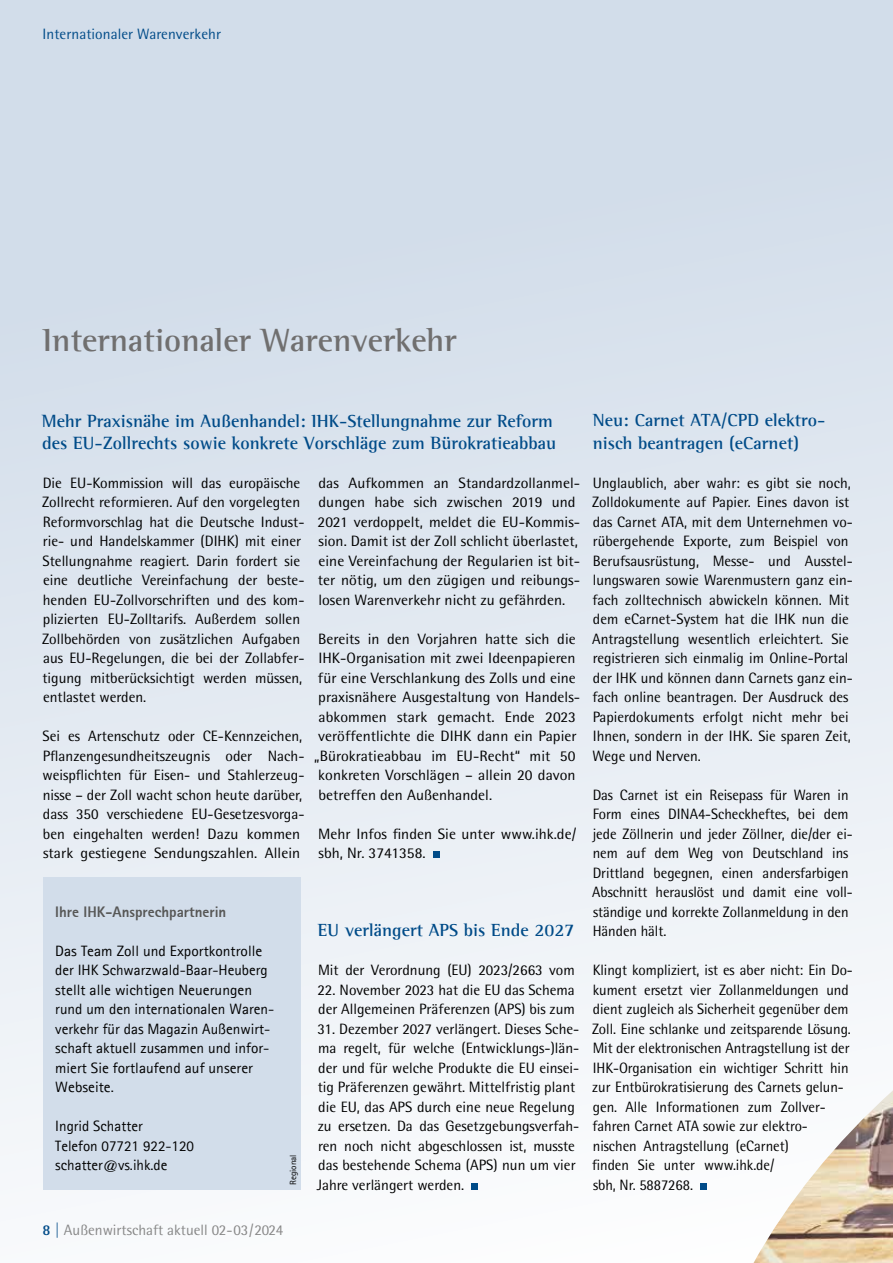
<style>
.page{position:relative;width:893px;height:1263px;background:#fff}
.page>*{position:absolute;margin:0;border:0;box-sizing:border-box;transform-origin:0 0}
.Überschrift{font:700 33px "Agfa Rotis Semi Serif";color:#706f6f}
.Unterüberschrift{font:700 18.15px/22.6px "Agfa Rotis Semi Serif";color:#004b88}
.Unterüberschrift-2{font:700 18px/22.5px "Agfa Rotis Semi Serif";color:#004b88}
.Fliesstext{font:15px/19.5px "Rotis Semi Sans Std";color:#000}
.Unterüberschrift-3{font:15px/19.5px "Rotis Semi Sans Std";letter-spacing:.005em;color:#000}
.Kasten_Text{font:15px/19.5px "Agfa Rotis Sans Serif";color:#000}
.Kasten_Überschrift{font:15px/19.5px "Agfa Rotis Sans Serif";color:#000}
.t1{font:15px "Rotis Semi Sans Std";color:#878787}
.Rubrik_rechts{font:15px "Rotis Semi Sans Std";letter-spacing:.005em;color:#004b88}
.Kasten_Überschrift-2{font:800 15px "Agfa Rotis Sans Serif";color:#575756}
.Bildunterschrift_lin{font:9px "Agfa Rotis Sans Serif";color:#000}
.s1{font-weight:700;color:#004b88}
</style>
<div class="page">
<div style="left:0;top:0;width:893px;height:1263px;background:linear-gradient(to bottom,#ccd8e7,#fbfcfd)"></div>
<img style="left:753px;top:1090px;width:140px;height:173px">
<svg style="left:433px;top:852px;width:6px;height:6px"></svg>
<div style="left:700px;top:1183px;width:7px;height:7px;background:#004b88"></div>
<div style="left:472px;top:1183px;width:6px;height:7px;background:#004b88"></div>
<div style="left:43px;top:878px;width:257px;height:312px;background:#d2ddea"></div>
<p class="Rubrik_rechts" style="left:43px;top:25px;width:180px">Internationaler Warenverkehr</p>
<p class="Überschrift" style="left:43px;top:320px;width:416px">Internationaler Warenverkehr</p>
<p class="Unterüberschrift" style="left:42px;top:409px;width:516px">Mehr Praxisnähe im Außenhandel: IHK-Stellungnahme zur Reform des EU-Zollrechts sowie konkrete Vorschläge zum Bürokratieabbau</p>
<p class="Fliesstext" style="left:42px;top:473px;width:264px">Die EU-Kommission will das europäische Zollrecht reformieren. Auf den vorgelegten Reformvorschlag hat die Deutsche Indust&shy;rie- und Handelskammer (DIHK) mit einer Stellungnahme reagiert. Darin fordert sie eine deutliche Vereinfachung der beste&shy;henden EU-Zollvorschriften und des kom&shy;plizierten EU-Zolltarifs. Außerdem sollen Zollbehörden von zusätzlichen Aufgaben aus EU-Regelungen, die bei der Zollabfer&shy;tigung mitberücksichtigt werden müssen, entlastet werden.</p>
<p class="Fliesstext" style="left:43px;top:726px;width:263px">Sei es Artenschutz oder CE-Kennzeichen, Pflanzengesundheitszeugnis oder Nach&shy;weispflichten für Eisen- und Stahlerzeug&shy;nisse – der Zoll wacht schon heute darüber, dass 350 verschiedene EU-Gesetzesvorga&shy;ben eingehalten werden! Dazu kommen stark gestiegene Sendungszahlen. Allein</p>
<p class="Fliesstext" style="left:318px;top:473px;width:264px">das Aufkommen an Standardzollanmel&shy;dungen habe sich zwischen 2019 und 2021 verdoppelt, meldet die EU-Kommis&shy;sion. Damit ist der Zoll schlicht überlastet, eine Vereinfachung der Regularien ist bit&shy;ter nötig, um den zügigen und reibungs&shy;losen Warenverkehr nicht zu gefährden.</p>
<p class="Unterüberschrift-3" style="left:314px;top:629px;width:267px">Bereits in den Vorjahren hatte sich die IHK-Organisation mit zwei Ideenpapieren für eine Verschlankung des Zolls und eine praxisnähere Ausgestaltung von Handels&shy;abkommen stark gemacht. Ende 2023 veröffentlichte die DIHK dann ein Papier „Bürokratieabbau im EU-Recht“ mit 50 konkreten Vorschlägen – allein 20 davon betreffen den Außenhandel.</p>
<p class="Unterüberschrift-3" style="left:318px;top:824px;width:260px">Mehr Infos finden Sie unter www.ihk.de/ sbh, Nr. 3741358.</p>
<p class="Kasten_Überschrift-2" style="left:55px;top:902px;width:173px">Ihre IHK-Ansprechpartnerin</p>
<p class="Kasten_Text" style="left:55px;top:940px;width:221px">Das Team Zoll und Exportkontrolle der IHK Schwarzwald-Baar-Heuberg stellt alle wichtigen Neuerungen rund um den internationalen Waren&shy;verkehr für das Magazin Außenwirt&shy;schaft aktuell zusammen und infor&shy;miert Sie fortlaufend auf unserer<br>Webseite.</p>
<p class="Kasten_Überschrift" style="left:55px;top:1116px;width:140px">Ingrid Schatter<br>Telefon 07721 922-120 schatter@vs.ihk.de</p>
<p class="Bildunterschrift_lin" style="left:288px;top:1185px;width:32px;rotate:-90deg">Regional</p>
<p class="t1" style="left:43px;top:1221px;width:242px"><span class="s1">8 |</span> Außenwirtschaft aktuell 02-03/2024</p>
<p class="Unterüberschrift-2" style="left:318px;top:918px;width:258px">EU verlängert APS bis Ende 2027</p>
<p class="Fliesstext" style="left:318px;top:960px;width:258px">Mit der Verordnung (EU) 2023/2663 vom</p>
<p class="Fliesstext" style="left:317px;top:980px;width:259px">22. November 2023 hat die EU das Schema der Allgemeinen Präferenzen (APS) bis zum</p>
<p class="Fliesstext" style="left:317px;top:1019px;width:264px">31. Dezember 2027 verlängert. Dieses Sche&shy;ma regelt, für welche (Entwicklungs-)län&shy;der und für welche Produkte die EU einsei&shy;tig Präferenzen gewährt. Mittelfristig plant die EU, das APS durch eine neue Regelung zu ersetzen. Da das Gesetzgebungsverfah&shy;ren noch nicht abgeschlossen ist, musste das bestehende Schema (APS) nun um vier Jahre verlängert werden.</p>
<p class="Unterüberschrift-2" style="left:593px;top:409px;width:234px">Neu: Carnet ATA/CPD elektro&shy;nisch beantragen (eCarnet)</p>
<p class="Fliesstext" style="left:592px;top:473px;width:262px">Unglaublich, aber wahr: es gibt sie noch, Zolldokumente auf Papier. Eines davon ist das Carnet ATA, mit dem Unternehmen vo&shy;rübergehende Exporte, zum Beispiel von Berufsausrüstung, Messe- und Ausstel&shy;lungswaren sowie Warenmustern ganz ein&shy;fach zolltechnisch abwickeln können. Mit dem eCarnet-System hat die IHK nun die Antragstellung wesentlich erleichtert. Sie registrieren sich einmalig im Online-Portal der IHK und können dann Carnets ganz ein&shy;fach online beantragen. Der Ausdruck des Papierdokuments erfolgt nicht mehr bei Ihnen, sondern in der IHK. Sie sparen Zeit, Wege und Nerven.</p>
<p class="Fliesstext" style="left:592px;top:785px;width:262px">Das Carnet ist ein Reisepass für Waren in Form eines DINA4-Scheckheftes, bei dem jede Zöllnerin und jeder Zöllner, die/der ei&shy;nem auf dem Weg von Deutschland ins Drittland begegnen, einen andersfarbigen Abschnitt herauslöst und damit eine voll&shy;ständige und korrekte Zollanmeldung in den Händen hält.</p>
<p class="Fliesstext" style="left:592px;top:960px;width:262px">Klingt kompliziert, ist es aber nicht: Ein Do&shy;kument ersetzt vier Zollanmeldungen und dient zugleich als Sicherheit gegenüber dem Zoll. Eine schlanke und zeitsparende Lösung.<br>Mit der elektronischen Antragstellung ist der IHK-Organisation ein wichtiger Schritt hin zur Entbürokratisierung des Carnets gelun&shy;gen. Alle Informationen zum Zollver&shy;fahren Carnet ATA sowie zur elektro&shy;nischen Antragstellung (eCarnet)<br>finden Sie unter www.ihk.de/<br>sbh, Nr. 5887268.</p>
</div>
